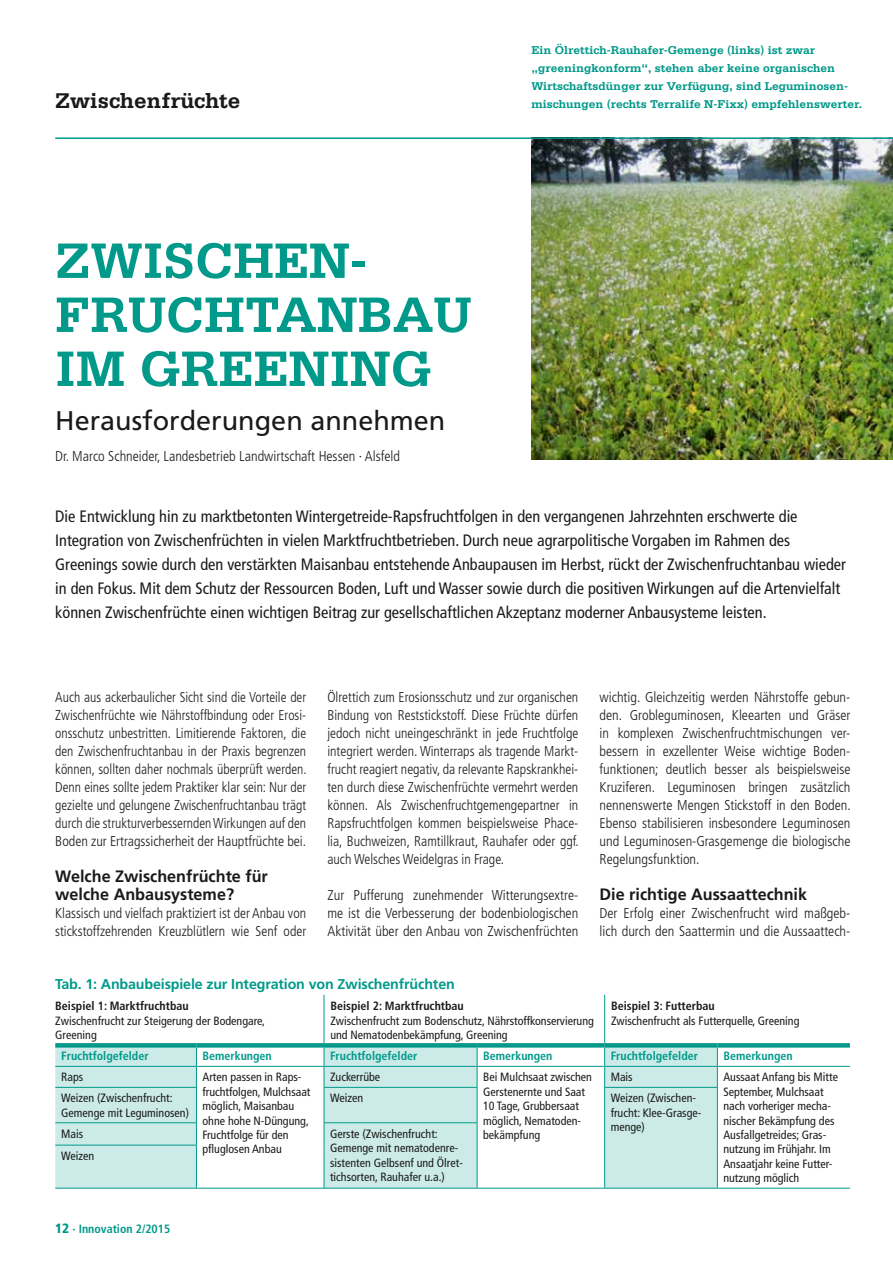
<style>
.page{position:relative;width:893px;height:1263px;background:#fff}
.page>*{position:absolute;margin:0;border:0;box-sizing:border-box;transform-origin:0 0}
.t1{font:700 52.5px/54px "Serifa";color:#00998a}
.t2{font:27px "Frutiger";color:#1a1a18}
.t3{font:700 22.5px "Serifa";color:#1a1a18}
.t4{font:condensed 16.5px/24px "Frutiger";color:#1a1a18}
.t5{font:700 16.5px/18px "Frutiger";color:#1a1a18}
.t6{font:300 condensed 14.25px/18px "Frutiger";color:#1a1a18;text-align:justify}
.t7{font:300 condensed 14.25px/18px "Frutiger";color:#1a1a18;text-align:justify;scale:.95 1}
.t8{font:700 14.25px "Frutiger";letter-spacing:-.01em;color:#00998a}
.t9{font:condensed 12px/14.4px "Frutiger";color:#1a1a18}
.t10{font:700 12px/18px "Serifa";color:#00998a}
.t11{font:700 condensed 12px "Frutiger";color:#00998a}
.t12{font:700 condensed 12px "Frutiger";color:#1a1a18}
.s1{font-weight:900;font-size:13.5px}
</style>
<div class="page">
<img style="left:531px;top:139px;width:362px;height:320px">
<svg style="left:55px;top:1047px;width:662px;height:19px;fill:#ccebe8"></svg>
<svg style="left:55px;top:1067px;width:662px;height:121px;fill:#ccebe8"></svg>
<hr style="left:324px;top:995px;width:1px;height:48px;background:#00998a">
<hr style="left:604px;top:995px;width:1px;height:48px;background:#00998a">
<svg style="left:196px;top:1047px;width:1px;height:40px"></svg>
<svg style="left:324px;top:1047px;width:1px;height:40px"></svg>
<svg style="left:477px;top:1047px;width:1px;height:40px"></svg>
<svg style="left:604px;top:1047px;width:1px;height:40px"></svg>
<svg style="left:717px;top:1047px;width:1px;height:40px"></svg>
<hr style="left:196px;top:1088px;width:1px;height:34px;background:#00998a">
<hr style="left:324px;top:1088px;width:1px;height:34px;background:#00998a">
<hr style="left:477px;top:1088px;width:1px;height:34px;background:#00998a">
<hr style="left:604px;top:1088px;width:1px;height:35px;background:#00998a">
<svg style="left:324px;top:1123px;width:1px;height:22px"></svg>
<svg style="left:604px;top:1123px;width:1px;height:22px"></svg>
<hr style="left:324px;top:1145px;width:1px;height:43px;background:#00998a">
<hr style="left:604px;top:1145px;width:1px;height:43px;background:#00998a">
<svg style="left:196px;top:1123px;width:1px;height:22px"></svg>
<hr style="left:196px;top:1145px;width:1px;height:43px;background:#00998a">
<hr style="left:717px;top:1088px;width:1px;height:35px;background:#00998a">
<svg style="left:717px;top:1123px;width:1px;height:22px"></svg>
<hr style="left:717px;top:1145px;width:1px;height:43px;background:#00998a">
<hr style="left:55px;top:1145px;width:142px;height:1px;background:#00998a">
<svg style="left:477px;top:1123px;width:1px;height:22px"></svg>
<hr style="left:477px;top:1145px;width:1px;height:43px;background:#00998a">
<hr style="left:55px;top:1066px;width:141px;height:1px;background:#00998a">
<hr style="left:196px;top:1066px;width:128px;height:1px;background:#00998a">
<hr style="left:324px;top:1066px;width:153px;height:1px;background:#00998a">
<hr style="left:477px;top:1066px;width:128px;height:1px;background:#00998a">
<hr style="left:605px;top:1066px;width:112px;height:1px;background:#00998a">
<hr style="left:717px;top:1066px;width:133px;height:1px;background:#00998a">
<hr style="left:55px;top:1122px;width:142px;height:1px;background:#00998a">
<hr style="left:324px;top:1122px;width:153px;height:1px;background:#00998a">
<hr style="left:55px;top:1087px;width:142px;height:1px;background:#00998a">
<hr style="left:324px;top:1087px;width:153px;height:1px;background:#00998a">
<hr style="left:604px;top:1087px;width:114px;height:1px;background:#00998a">
<hr style="left:196px;top:1188px;width:128px;height:1px;background:#00998a">
<hr style="left:477px;top:1188px;width:128px;height:1px;background:#00998a">
<hr style="left:717px;top:1188px;width:133px;height:1px;background:#00998a">
<hr style="left:605px;top:1188px;width:112px;height:1px;background:#00998a">
<hr style="left:324px;top:1188px;width:153px;height:1px;background:#00998a">
<hr style="left:55px;top:1188px;width:141px;height:1px;background:#00998a">
<svg style="left:55px;top:1043px;width:141px;height:4px"></svg>
<svg style="left:196px;top:1043px;width:128px;height:4px"></svg>
<svg style="left:324px;top:1043px;width:153px;height:4px"></svg>
<svg style="left:477px;top:1043px;width:128px;height:4px"></svg>
<svg style="left:605px;top:1043px;width:112px;height:4px"></svg>
<svg style="left:717px;top:1043px;width:133px;height:4px"></svg>
<hr style="left:55px;top:137px;width:838px;height:2px;background:#00998a">
<h3 class="t3" style="left:55px;top:87px;width:187px">Zwischenfrüchte</h3>
<h1 class="t1" style="left:55px;top:233px;width:418px">Zwis chen&shy;fruchtanbau im Greening</h1>
<h2 class="t2" style="left:55px;top:405px;width:392px">Herausforderungen annehmen</h2>
<p class="t6" style="left:55px;top:447px;width:346px">Dr. Marco Schneider, Landesbetrieb Landwirtschaft Hessen · Alsfeld</p>
<p class="t10" style="left:531px;top:41px;width:332px">Ein Ölrettich-Rauhafer-Gemenge (links) ist zwar „greeningkonform“, stehen aber keine organischen Wirtschaftsdünger zur Verfügung, sind Leguminosen&shy;mischungen (rechts Terralife N-Fixx) empfehlenswerter.</p>
<p class="t4" style="left:55px;top:504px;width:792px">Die Entwicklung hin zu marktbetonten Wintergetreide-Rapsfruchtfolgen in den vergangenen Jahrzehnten erschwerte die Integration von Zwischenfrüchten in vielen Marktfruchtbetrieben. Durch neue agrarpolitische Vorgaben im Rahmen des Greenings sowie durch den verstärkten Maisanbau entstehende Anbaupausen im Herbst, rückt der Zwischenfruchtanbau wieder in den Fokus. Mit dem Schutz der Ressourcen Boden, Luft und Wasser sowie durch die positiven Wirkungen auf die Artenvielfalt können Zwischenfrüchte einen wichtigen Beitrag zur gesellschaftlichen Akzeptanz moderner Anbausysteme leisten.</p>
<p class="t7" style="left:55px;top:688px;width:266px">Auch aus ackerbaulicher Sicht sind die Vorteile der Zwischenfrüchte wie Nährstoffbindung oder Erosi&shy;onsschutz unbestritten. Limitierende Faktoren, die den Zwischenfruchtanbau in der Praxis begrenzen können, sollten daher nochmals überprüft werden.<br>Denn eines sollte jedem Praktiker klar sein: Nur der gezielte und gelungene Zwischenfruchtanbau trägt durch die strukturverbessernden Wirkungen auf den Boden zur Ertragssicherheit der Hauptfrüchte bei.</p>
<p class="t5" style="left:55px;top:867px;width:214px">Welche Zwischenfrüchte für welche Anbausysteme?</p>
<p class="t6" style="left:55px;top:904px;width:252px">Klassisch und vielfach praktiziert ist der Anbau von stickstoffzehrenden Kreuzblütlern wie Senf oder</p>
<p class="t6" style="left:327px;top:688px;width:253px">Ölrettich zum Erosionsschutz und zur organischen Bindung von Reststickstoff. Diese Früchte dürfen jedoch nicht uneingeschränkt in jede Fruchtfolge integriert werden. Winterraps als tragende Markt&shy;frucht reagiert negativ, da relevante Rapskrankhei&shy;ten durch diese Zwischenfrüchte vermehrt werden können. Als Zwischenfruchtgemengepartner in Rapsfruchtfolgen kommen beispielsweise Phace&shy;lia, Buchweizen, Ramtillkraut, Rauhafer oder ggf. auch Welsches Weidelgras in Frage.</p>
<p class="t6" style="left:327px;top:886px;width:252px">Zur Pufferung zunehmender Witterungsextre&shy;me ist die Verbesserung der bodenbiologischen Aktivität über den Anbau von Zwischenfrüchten</p>
<p class="t6" style="left:600px;top:688px;width:253px">wichtig. Gleichzeitig werden Nährstoffe gebun&shy;den. Grobleguminosen, Kleearten und Gräser in komplexen Zwischenfruchtmischungen ver&shy;bessern in exzellenter Weise wichtige Boden&shy;funktionen; deutlich besser als beispielsweise Kruziferen. Leguminosen bringen zusätzlich nennenswerte Mengen Stickstoff in den Boden.<br>Ebenso stabilisieren insbesondere Leguminosen und Leguminosen-Grasgemenge die biologische Regelungsfunktion.</p>
<p class="t5" style="left:600px;top:885px;width:209px">Die richtige Aussaattechnik</p>
<p class="t6" style="left:600px;top:904px;width:252px">Der Erfolg einer Zwischenfrucht wird maßgeb&shy;lich durch den Saattermin und die Aussaattech-</p>
<p class="t8" style="left:55px;top:975px;width:401px">Tab. 1: Anbaubeispiele zur Integration von Zwischenfrüchten</p>
<p class="t12" style="left:55px;top:999px;width:135px">Beispiel 1: Marktfruchtbau</p>
<p class="t9" style="left:55px;top:1013px;width:211px">Zwischenfrucht zur Steigerung der Bodengare,<br>Greening</p>
<p class="t12" style="left:330px;top:999px;width:135px">Beispiel 2: Marktfruchtbau</p>
<p class="t9" style="left:330px;top:1013px;width:265px">Zwischenfrucht zum Bodenschutz, Nährstoffkonservierung und Nematodenbekämpfung, Greening</p>
<p class="t12" style="left:611px;top:999px;width:105px">Beispiel 3: Futterbau</p>
<p class="t9" style="left:611px;top:1013px;width:190px">Zwischenfrucht als Futterquelle, Greening</p>
<p class="t11" style="left:61px;top:1049px;width:89px">Fruchtfolgefelder</p>
<p class="t11" style="left:202px;top:1049px;width:71px">Bemerkungen</p>
<p class="t11" style="left:330px;top:1049px;width:89px">Fruchtfolgefelder</p>
<p class="t11" style="left:483px;top:1049px;width:71px">Bemerkungen</p>
<p class="t11" style="left:611px;top:1049px;width:89px">Fruchtfolgefelder</p>
<p class="t11" style="left:723px;top:1049px;width:71px">Bemerkungen</p>
<p class="t9" style="left:61px;top:1070px;width:23px">Raps</p>
<p class="t9" style="left:202px;top:1070px;width:109px">Arten passen in Raps&shy;fruchtfolgen, Mulchsaat möglich, Maisanbau ohne hohe N-Düngung,<br>Fruchtfolge für den pfluglosen Anbau</p>
<p class="t9" style="left:330px;top:1070px;width:52px">Zuckerrübe</p>
<p class="t9" style="left:483px;top:1070px;width:110px">Bei Mulchsaat zwischen<br>Gerstenernte und Saat<br>10 Tage, Grubbersaat möglich, Nematoden&shy;bekämpfung</p>
<p class="t9" style="left:611px;top:1070px;width:23px">Mais</p>
<p class="t9" style="left:723px;top:1070px;width:116px">Aussaat Anfang bis Mitte<br>September, Mulchsaat nach vorheriger mecha&shy;nischer Bekämpfung des<br>Ausfallgetreides; Gras&shy;nutzung im Frühjahr. Im<br>Ansaatjahr keine Futter&shy;nutzung möglich</p>
<p class="t9" style="left:61px;top:1091px;width:129px">Weizen (Zwischenfrucht:<br>Gemenge mit Leguminosen)</p>
<p class="t9" style="left:330px;top:1091px;width:35px">Weizen</p>
<p class="t9" style="left:611px;top:1091px;width:92px">Weizen (Zwischen&shy;frucht: Klee-Grasge&shy;menge)</p>
<p class="t9" style="left:61px;top:1126px;width:23px">Mais</p>
<p class="t9" style="left:330px;top:1126px;width:134px">Gerste (Zwischenfrucht:<br>Gemenge mit nematodenre&shy;sistenten Gelbsenf und Ölret&shy;tichsorten, Rauhafer u.a.)</p>
<p class="t9" style="left:61px;top:1149px;width:35px">Weizen</p>
<p class="t11" style="left:55px;top:1222px;width:117px"><span class="s1">12</span> · Innovation 2/2015</p>
</div>
